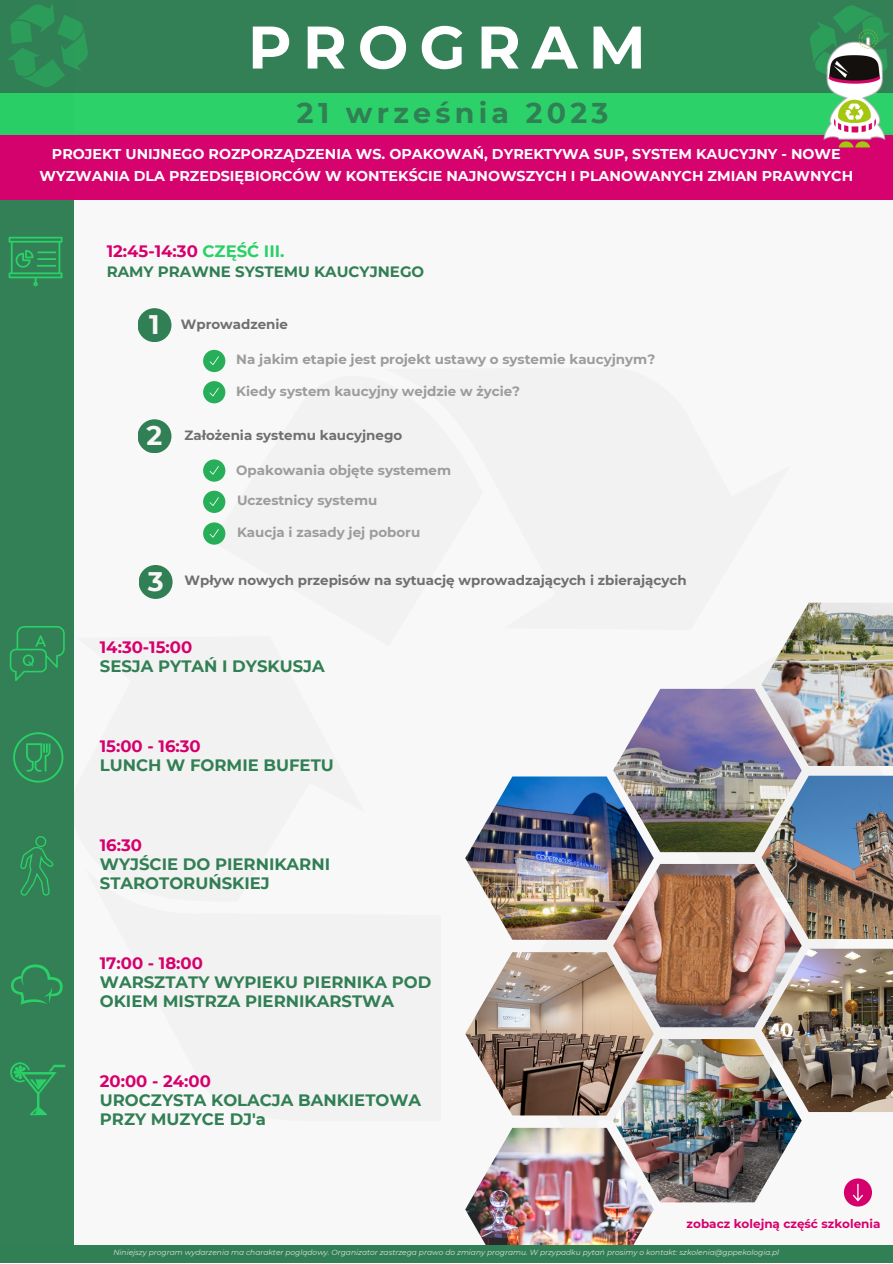
<style>
.page{position:relative;width:893px;height:1264px;background:#fff}
.page>*{position:absolute;margin:0;border:0;box-sizing:border-box;transform-origin:0 0}
.t1{font:700 60px "Montserrat";letter-spacing:.185em;color:#fff}
.t2{font:700 28.5px "Montserrat";letter-spacing:.15em;color:#317f54}
.t3{font:700 26.85px "Montserrat";color:#f8f6f6}
.t4{font:700 16.5px/19px "Montserrat";color:#317f54}
.t5{font:700 16.5px "Montserrat";color:#d6006d}
.t6{font:700 15px "Montserrat";color:#317f54}
.t7{font:700 14.25px/22.5px "Montserrat";color:#fff;text-align:center}
.t8{font:700 13.35px "Montserrat";color:#9c9c9c}
.t9{font:700 13.35px "Montserrat";color:#706f6f}
.t10{font:700 12px "Montserrat";color:#d6006d}
.t11{font:italic 7.5px "Montserrat";color:#e4e0e0}
.s1{color:#29d167}
</style>
<div class="page">
<div style="left:0;top:0;width:892px;height:1262px;background:#f8f8f8"></div>
<svg style="left:512px;top:852px;width:364px;height:270px"></svg>
<img style="left:465px;top:1127px;width:188px;height:117px">
<div style="left:0;top:0;width:74px;height:1262px;background:#317f54"></div>
<div style="left:137px;top:419px;width:34px;height:34px;background:#317f54;border-radius:50%"></div>
<svg style="left:203px;top:459px;width:22px;height:22px"></svg>
<svg style="left:203px;top:490px;width:22px;height:23px"></svg>
<svg style="left:203px;top:522px;width:22px;height:22px"></svg>
<div style="left:139px;top:565px;width:33px;height:34px;background:#317f54;border-radius:50%"></div>
<svg style="left:203px;top:350px;width:22px;height:22px"></svg>
<div style="left:137px;top:308px;width:34px;height:34px;background:#317f54;border-radius:50%"></div>
<svg style="left:203px;top:381px;width:22px;height:22px"></svg>
<div style="left:0;top:1244px;width:892px;height:18px;background:#317f54"></div>
<div style="left:0;top:132px;width:892px;height:68px;background:#d6006d"></div>
<div style="left:0;top:92px;width:892px;height:42px;background:#29d167"></div>
<div style="left:0;top:0;width:892px;height:93px;background:#317f54"></div>
<svg style="left:8px;top:3px;width:80px;height:84px"></svg>
<img style="left:784px;top:5px;width:108px;height:143px">
<svg style="left:10px;top:626px;width:55px;height:55px"></svg>
<svg style="left:13px;top:732px;width:50px;height:50px"></svg>
<svg style="left:843px;top:1178px;width:28px;height:28px"></svg>
<img style="left:761px;top:602px;width:131px;height:164px">
<img style="left:465px;top:776px;width:188px;height:163px">
<img style="left:613px;top:1039px;width:188px;height:163px">
<img style="left:613px;top:864px;width:188px;height:163px">
<img style="left:761px;top:775px;width:131px;height:164px">
<img style="left:465px;top:952px;width:188px;height:163px">
<img style="left:761px;top:948px;width:131px;height:163px">
<img style="left:613px;top:689px;width:188px;height:163px">
<svg style="left:10px;top:1062px;width:55px;height:53px"></svg>
<svg style="left:11px;top:964px;width:52px;height:40px"></svg>
<svg style="left:20px;top:836px;width:34px;height:59px"></svg>
<svg style="left:9px;top:237px;width:54px;height:49px"></svg>
<p class="t1" style="left:248px;top:10px;width:399px">PROGRAM</p>
<p class="t2" style="left:297px;top:95px;width:313px">21 września 2023</p>
<p class="t7" style="left:39px;top:142px;width:815px">PROJEKT UNIJNEGO ROZPORZĄDZENIA WS. OPAKOWAŃ, DYREKTYWA SUP, SYSTEM KAUCYJNY - NOWE<br>WYZWANIA DLA PRZEDSIĘBIORCÓW W KONTEKŚCIE NAJNOWSZYCH I PLANOWANYCH ZMIAN PRAWNYCH</p>
<p class="t5" style="left:107px;top:241px;width:179px">12:45-14:30 <span class="s1">CZĘŚĆ III.</span></p>
<p class="t6" style="left:107px;top:262px;width:319px">RAMY PRAWNE SYSTEMU KAUCYJNEGO</p>
<p class="t3" style="left:149px;top:308px;width:12px">1</p>
<p class="t9" style="left:181px;top:316px;width:109px">Wprowadzenie</p>
<p class="t8" style="left:236px;top:351px;width:420px">Na jakim etapie jest projekt ustawy o systemie kaucyjnym?</p>
<p class="t8" style="left:236px;top:383px;width:285px">Kiedy system kaucyjny wejdzie w życie?</p>
<p class="t9" style="left:184px;top:427px;width:219px">Założenia systemu kaucyjnego</p>
<p class="t8" style="left:236px;top:462px;width:216px">Opakowania objęte systemem</p>
<p class="t8" style="left:237px;top:492px;width:142px">Uczestnicy systemu</p>
<p class="t8" style="left:237px;top:524px;width:185px">Kaucja i zasady jej poboru</p>
<p class="t9" style="left:184px;top:572px;width:503px">Wpływ nowych przepisów na sytuację wprowadzających i zbierających</p>
<p class="t3" style="left:146px;top:419px;width:17px">2</p>
<p class="t3" style="left:148px;top:565px;width:17px">3</p>
<p class="t5" style="left:100px;top:637px;width:94px">14:30-15:00</p>
<p class="t4" style="left:100px;top:656px;width:226px">SESJA PYTAŃ I DYSKUSJA</p>
<p class="t5" style="left:100px;top:735px;width:102px">15:00 - 16:30</p>
<p class="t4" style="left:100px;top:755px;width:235px">LUNCH W FORMIE BUFETU</p>
<p class="t5" style="left:100px;top:834px;width:44px">16:30</p>
<p class="t4" style="left:100px;top:854px;width:232px">WYJŚCIE DO PIERNIKARNI</p>
<p class="t4" style="left:100px;top:873px;width:171px">STAROTORUŃSKIEJ</p>
<p class="t5" style="left:100px;top:952px;width:105px">17:00 - 18:00</p>
<p class="t4" style="left:100px;top:972px;width:333px">WARSZTATY WYPIEKU PIERNIKA POD<br>OKIEM MISTRZA PIERNIKARSTWA</p>
<p class="t5" style="left:100px;top:1070px;width:113px">20:00 - 24:00</p>
<p class="t4" style="left:100px;top:1090px;width:323px">UROCZYSTA KOLACJA BANKIETOWA<br>PRZY MUZYCE DJ'a</p>
<p class="t10" style="left:686px;top:1215px;width:195px">zobacz kolejną część szkolenia</p>
<p class="t11" style="left:113px;top:1247px;width:667px">Niniejszy program wydarzenia ma charakter poglądowy. Organizator zastrzega prawo do zmiany programu. W przypadku pytań prosimy o kontakt: szkolenia@gppekologia.pl</p>
</div>
